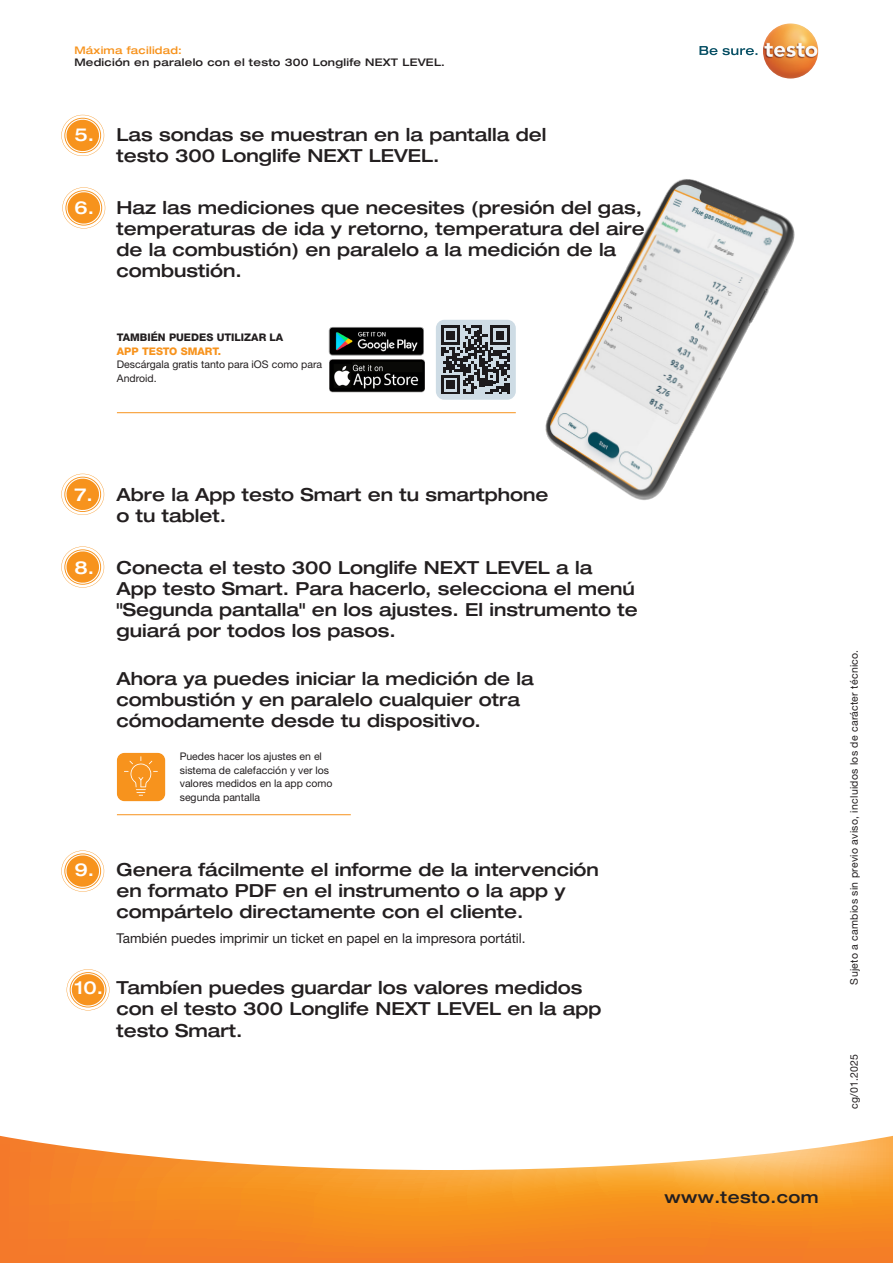
<style>
.page{position:relative;width:893px;height:1263px;background:#fff}
.page>*{position:absolute;margin:0;border:0;box-sizing:border-box;transform-origin:0 0}
.t1{font:500 expanded 18px/21px "Helvetica Neue LTW1 G";color:#231f20}
.t2{font:500 expanded 16.5px "Helvetica Neue LTW1 G";letter-spacing:.025em;color:#231f20}
.t3{font:13.5px "Helvetica Neue LTW1 G";color:#231f20}
.Copy{font:10.5px/13.5px "Helvetica Neue LTW1 G";color:#231f20}
.Copy-2{font:10.5px "Helvetica Neue LTW1 G";letter-spacing:.025em;color:#231f20}
.t4{font:500 expanded 10.5px "Helvetica Neue LTW1 G";letter-spacing:.025em;color:#231f20}
.t5{font:500 expanded 10.5px "Helvetica Neue LTW1 G";letter-spacing:.025em;color:#f7931d}
.s1{color:#fff}
.s2{font-weight:800}
.s3{font-weight:800;color:#f7931d}
</style>
<div class="page">
<svg style="left:699px;top:46px;width:58px;height:9px"></svg>
<img style="left:763px;top:23px;width:55px;height:56px;border-radius:28px">
<hr style="left:117px;top:412px;width:399px;height:1px;background:#f7931d">
<hr style="left:117px;top:814px;width:234px;height:1px;background:#f7931d">
<div style="left:117px;top:753px;width:48px;height:48px;background:#f7931d;border-radius:7px"></div>
<svg style="left:124px;top:756px;width:34px;height:40px"></svg>
<svg style="left:0;top:1136px;width:893px;height:127px"></svg>
<img style="left:328px;top:327px;width:96px;height:28px">
<img style="left:330px;top:359px;width:94px;height:34px">
<div style="left:436px;top:320px;width:80px;height:80px;background:#cedce5;border-radius:8px"></div>
<svg style="left:441px;top:326px;width:68px;height:68px"></svg>
<img style="left:545px;top:179px;width:250px;height:321px">
<svg style="left:61px;top:115px;width:43px;height:41px"></svg>
<svg style="left:62px;top:187px;width:43px;height:42px"></svg>
<svg style="left:61px;top:474px;width:43px;height:41px"></svg>
<svg style="left:61px;top:546px;width:43px;height:42px"></svg>
<svg style="left:61px;top:850px;width:43px;height:42px"></svg>
<svg style="left:67px;top:969px;width:42px;height:41px"></svg>
<p class="t5" style="left:74px;top:43px;width:109px">Máxima facilidad:</p>
<p class="t4" style="left:74px;top:56px;width:372px">Medición en paralelo con el testo 300 Longlife NEXT LEVEL.</p>
<p class="t1" style="left:116px;top:124px;width:431px;text-indent:-42px"><span class="s1">5.</span> Las sondas se muestran en la pantalla del testo 300 Longlife NEXT LEVEL.</p>
<p class="t1" style="left:116px;top:196px;width:530px;text-indent:-42px"><span class="s1">6.</span> Haz las mediciones que necesites (presión del gas, temperaturas de ida y retorno, temperatura del aire de la combustión) en paralelo a la medición de la combustión.</p>
<p class="Copy" style="left:117px;top:331px;width:207px"><span class="s2">TAMBIÉN PUEDES UTILIZAR LA<br></span><span class="s3">APP TESTO SMART.<br></span>Descárgala gratis tanto para iOS como para<br>Android.</p>
<p class="t1" style="left:116px;top:483px;width:433px;text-indent:-42px"><span class="s1">7.</span> Abre la App testo Smart en tu smartphone o tu tablet.</p>
<p class="t1" style="left:116px;top:556px;width:523px;text-indent:-42px"><span class="s1">8.</span> Conecta el testo 300 Longlife NEXT LEVEL a la<br>App testo Smart. Para hacerlo, selecciona el menú "Segunda pantalla" en los ajustes. El instrumento te guiará por todos los pasos.</p>
<p class="t1" style="left:116px;top:667px;width:419px">Ahora ya puedes iniciar la medición de la combustión y en paralelo cualquier otra cómodamente desde tu dispositivo.</p>
<p class="Copy" style="left:180px;top:750px;width:154px">Puedes hacer los ajustes en el sistema de calefacción y ver los valores medidos en la app como segunda pantalla</p>
<p class="t1" style="left:116px;top:859px;width:484px;text-indent:-42px"><span class="s1">9.</span> Genera fácilmente el informe de la intervención en formato PDF en el instrumento o la app y compártelo directamente con el cliente.</p>
<p class="t3" style="left:116px;top:929px;width:411px">También puedes imprimir un ticket en papel en la impresora portátil.</p>
<p class="t1" style="left:116px;top:977px;width:486px;text-indent:-42px"><span class="s1">10.</span> Tambíen puedes guardar los valores medidos con el testo 300 Longlife NEXT LEVEL en la app testo Smart.</p>
<p class="Copy-2" style="left:848px;top:984px;width:336px;rotate:-90deg">Sujeto a cambios sin previo aviso, incluidos los de carácter técnico.</p>
<p class="Copy" style="left:847px;top:1109px;width:57px;rotate:-90deg">cg/01.2025</p>
<p class="t2" style="left:664px;top:1187px;width:156px">www.testo.com</p>
</div>
